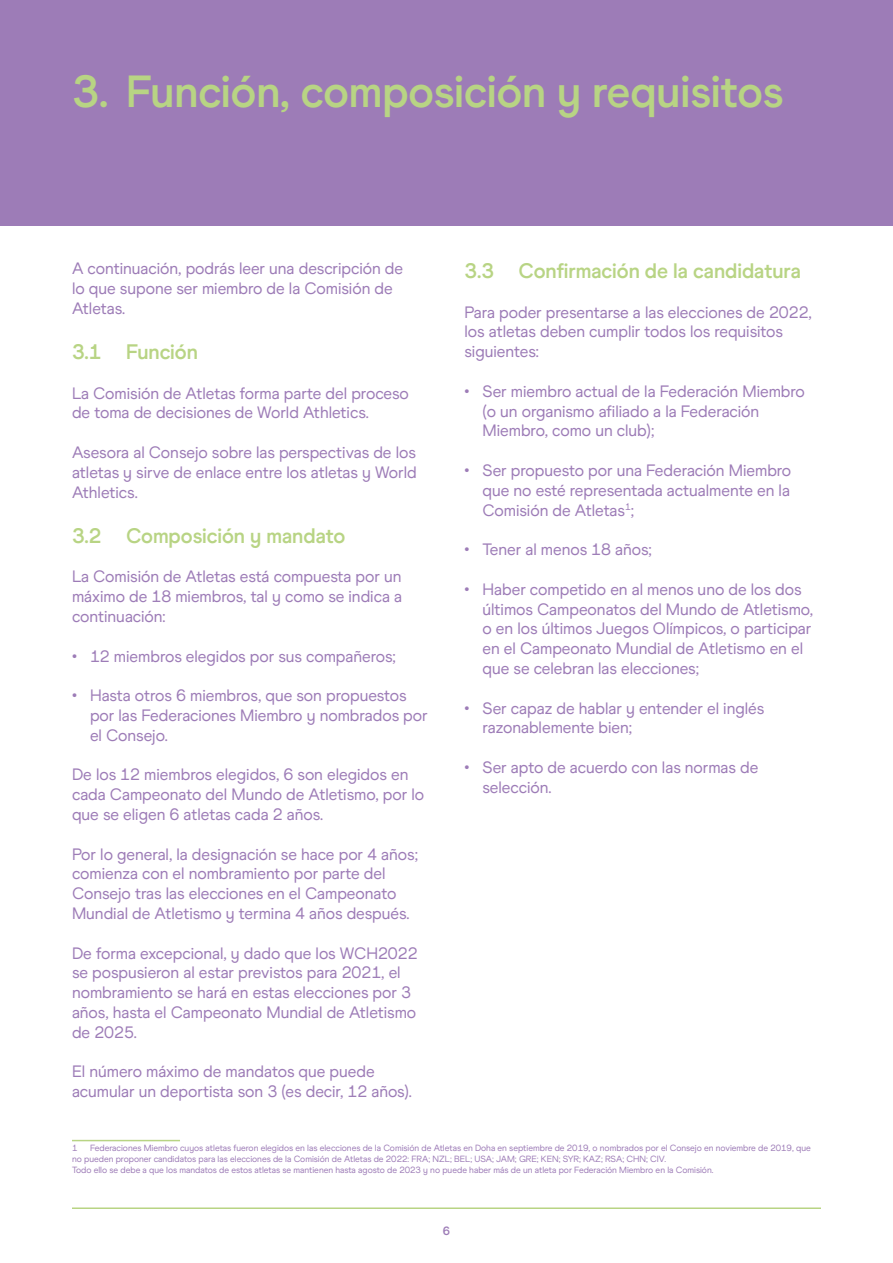
<style>
.page{position:relative;width:893px;height:1263px;background:#fff}
.page>*{position:absolute;margin:0;border:0;box-sizing:border-box;transform-origin:0 0}
.t1{font:700 45px "World Athletics";color:#b8d484}
.t2{font:700 21px "World Athletics";color:#b8d484}
.Body_Copy{font:16.5px/19.8px "World Athletics";color:#9d7cb7}
.t3{font:700 12px "World Athletics";color:#9d7cb7}
.t4{font:9px/10.8px "World Athletics";color:#9d7cb7}
</style>
<div class="page">
<hr style="left:72px;top:1207px;width:749px;height:2px;background:#b8d484">
<div style="left:0;top:0;width:893px;height:225px;background:#9d7cb7"></div>
<hr style="left:72px;top:1140px;width:108px;height:1px;background:#b8d484">
<h1 class="t1" style="left:72px;top:65px;width:713px">3. Función, composición y requisitos</h1>
<p class="Body_Copy" style="left:72px;top:259px;width:333px">A continuación, podrás leer una descripción de lo que supone ser miembro de la Comisión de<br>Atletas.</p>
<h3 class="t2" style="left:72px;top:339px;width:128px">3.1 Función</h3>
<p class="Body_Copy" style="left:72px;top:383px;width:338px">La Comisión de Atletas forma parte del proceso de toma de decisiones de World Athletics.</p>
<p class="Body_Copy" style="left:72px;top:442px;width:346px;text-align:justify">Asesora al Consejo sobre las perspectivas de los atletas y sirve de enlace entre los atletas y World Athletics.</p>
<h3 class="t2" style="left:72px;top:523px;width:275px">3.2 Composición y mandato</h3>
<p class="Body_Copy" style="left:72px;top:567px;width:332px;text-align:justify">La Comisión de Atletas está compuesta por un máximo de 18 miembros, tal y como se indica a continuación:</p>
<p class="Body_Copy" style="left:72px;top:646px;width:325px">• 12 miembros elegidos por sus compañeros;</p>
<p class="Body_Copy" style="left:90px;top:685px;width:339px;text-indent:-18px">• Hasta otros 6 miembros, que son propuestos por las Federaciones Miembro y nombrados por el Consejo.</p>
<p class="Body_Copy" style="left:72px;top:765px;width:354px">De los 12 miembros elegidos, 6 son elegidos en cada Campeonato del Mundo de Atletismo, por lo que se eligen 6 atletas cada 2 años.</p>
<p class="Body_Copy" style="left:72px;top:844px;width:347px">Por lo general, la designación se hace por 4 años; comienza con el nombramiento por parte del Consejo tras las elecciones en el Campeonato Mundial de Atletismo y termina 4 años después.</p>
<p class="Body_Copy" style="left:72px;top:943px;width:347px">De forma excepcional, y dado que los WCH2022 se pospusieron al estar previstos para 2021, el nombramiento se hará en estas elecciones por 3 años, hasta el Campeonato Mundial de Atletismo de 2025.</p>
<p class="Body_Copy" style="left:72px;top:1062px;width:341px">El número máximo de mandatos que puede acumular un deportista son 3 (es decir, 12 años).</p>
<h3 class="t2" style="left:464px;top:258px;width:338px">3.3 Confirmación de la candidatura</h3>
<p class="Body_Copy" style="left:464px;top:302px;width:349px">Para poder presentarse a las elecciones de 2022, los atletas deben cumplir todos los requisitos siguientes:</p>
<p class="Body_Copy" style="left:482px;top:381px;width:324px;text-indent:-18px">• Ser miembro actual de la Federación Miembro (o un organismo afiliado a la Federación<br>Miembro, como un club);</p>
<p class="Body_Copy" style="left:482px;top:460px;width:310px;text-align:justify;text-indent:-18px">• Ser propuesto por una Federación Miembro que no esté representada actualmente en la Comisión de Atletas<sup>1</sup>;</p>
<p class="Body_Copy" style="left:464px;top:540px;width:189px">• Tener al menos 18 años;</p>
<p class="Body_Copy" style="left:482px;top:579px;width:332px;text-indent:-18px">• Haber competido en al menos uno de los dos últimos Campeonatos del Mundo de Atletismo, o en los últimos Juegos Olímpicos, o participar en el Campeonato Mundial de Atletismo en el que se celebran las elecciones;</p>
<p class="Body_Copy" style="left:482px;top:698px;width:283px;text-indent:-18px">• Ser capaz de hablar y entender el inglés razonablemente bien;</p>
<p class="Body_Copy" style="left:482px;top:757px;width:277px;text-indent:-18px">• Ser apto de acuerdo con las normas de selección.</p>
<p class="t4" style="left:72px;top:1143px;width:740px;text-indent:18px">Federaciones Miembro cuyos atletas fueron elegidos en las elecciones de la Comisión de Atletas en Doha en septiembre de 2019, o nombrados por el Consejo en noviembre de 2019, que no pueden proponer candidatos para las elecciones de la Comisión de Atletas de 2022: FRA; NZL; BEL; USA; JAM; GRE; KEN; SYR; KAZ; RSA; CHN; CIV.</p>
<p class="t4" style="left:72px;top:1164px;width:643px">Todo ello se debe a que los mandatos de estos atletas se mantienen hasta agosto de 2023 y no puede haber más de un atleta por Federación Miembro en la Comisión.</p>
<p class="t4" style="left:72px;top:1143px;width:7px">1</p>
<p class="t3" style="left:443px;top:1223px;width:9px">6</p>
</div>
